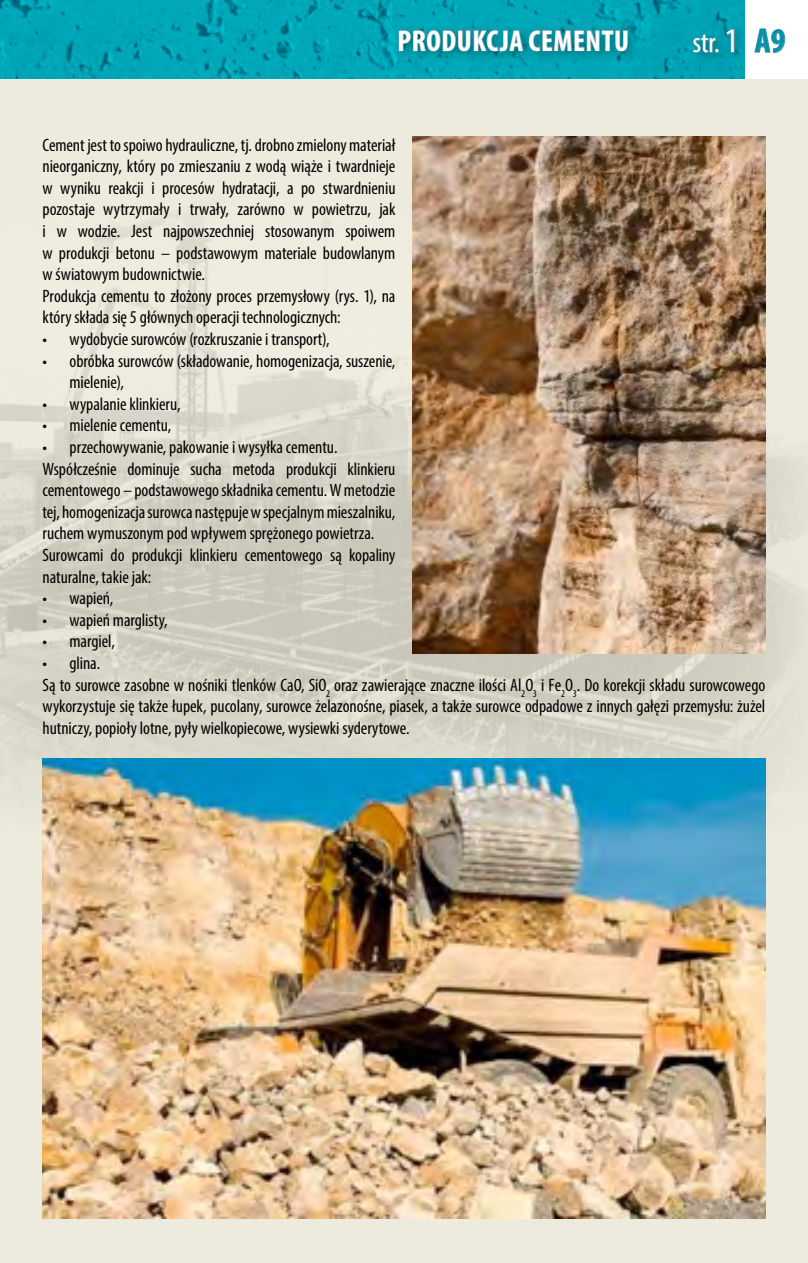
<style>
.page{position:relative;width:808px;height:1263px;background:#fff}
.page>*{position:absolute;margin:0;border:0;box-sizing:border-box;transform-origin:0 0}
.t1{font:700 condensed 30px "Myriad Pro";letter-spacing:.02em;color:#fff}
.t2{font:condensed 28.5px "Myriad Pro";color:#fff}
.t3{font:condensed 18px/21.6px "Myriad Pro";letter-spacing:-.005em;color:#000}
.s1{font-size:34.5px}
.s2{font-weight:700;font-size:34.5px;color:#0094aa}
</style>
<div class="page">
<img style="left:0;top:0;width:745px;height:79px">
<div style="left:0;top:79px;width:808px;height:1184px;background:#edebdd"></div>
<img style="left:0;top:186px;width:806px;height:652px">
<img style="left:43px;top:759px;width:722px;height:459px">
<div style="left:392px;top:23px;width:248px;height:40px;background:#000;opacity:.35"></div>
<svg style="left:398px;top:29px;width:230px;height:29px"></svg>
<div style="left:688px;top:23px;width:59px;height:41px;background:#000;opacity:.35"></div>
<svg style="left:692px;top:34px;width:27px;height:40px"></svg>
<svg style="left:726px;top:29px;width:9px;height:24px"></svg>
<div style="left:746px;top:0;width:62px;height:79px;background:#fff"></div>
<svg style="left:754px;top:28px;width:32px;height:25px"></svg>
<img style="left:412px;top:136px;width:353px;height:517px">
<h1 class="t1" style="left:397px;top:22px;width:233px">PRODUKCJA CEMENTU</h1>
<h2 class="t2" style="left:693px;top:26px;width:94px">str. <span class="s1">1</span> <span class="s2">A9</span></h2>
<p class="t3" style="left:43px;top:134px;width:354px">Cement jest to spoiwo hydrauliczne, tj. drobno zmielony materiał nieorganiczny, który po zmieszaniu z wodą wiąże i twardnieje w wyniku reakcji i procesów hydratacji, a po stwardnieniu pozostaje wytrzymały i trwały, zarówno w powietrzu, jak i w wodzie. Jest najpowszechniej stosowanym spoiwem w produkcji betonu – podstawowym materiale budowlanym w światowym budownictwie.<br>Produkcja cementu to złożony proces przemysłowy (rys. 1), na który składa się 5 głównych operacji technologicznych:</p>
<p class="t3" style="left:43px;top:328px;width:289px">• wydobycie surowców (rozkruszanie i transport),</p>
<p class="t3" style="left:70px;top:350px;width:327px;text-indent:-27px">• obróbka surowców (składowanie, homogenizacja, suszenie, mielenie),</p>
<p class="t3" style="left:43px;top:393px;width:139px">• wypalanie klinkieru,</p>
<p class="t3" style="left:43px;top:414px;width:130px">• mielenie cementu,</p>
<p class="t3" style="left:43px;top:436px;width:354px">• przechowywanie, pakowanie i wysyłka cementu.<br>Współcześnie dominuje sucha metoda produkcji klinkieru cementowego – podstawowego składnika cementu. W metodzie tej, homogenizacja surowca następuje w specjalnym mieszalniku, ruchem wymuszonym pod wpływem sprężonego powietrza.<br>Surowcami do produkcji klinkieru cementowego są kopaliny naturalne, takie jak:</p>
<p class="t3" style="left:43px;top:587px;width:72px">• wapień,</p>
<p class="t3" style="left:43px;top:609px;width:127px">• wapień marglisty,</p>
<p class="t3" style="left:43px;top:630px;width:74px">• margiel,</p>
<p class="t3" style="left:43px;top:652px;width:724px">• glina.<br>Są to surowce zasobne w nośniki tlenków CaO, SiO<sub>2</sub> oraz zawierające znaczne ilości Al<sub>2</sub>O<sub>3</sub> i Fe<sub>2</sub>O<sub>3</sub>. Do korekcji składu surowcowego wykorzystuje się także łupek, pucolany, surowce żelazonośne, piasek, a także surowce odpadowe z innych gałęzi przemysłu: żużel hutniczy, popioły lotne, pyły wielkopiecowe, wysiewki syderytowe.</p>
</div>
